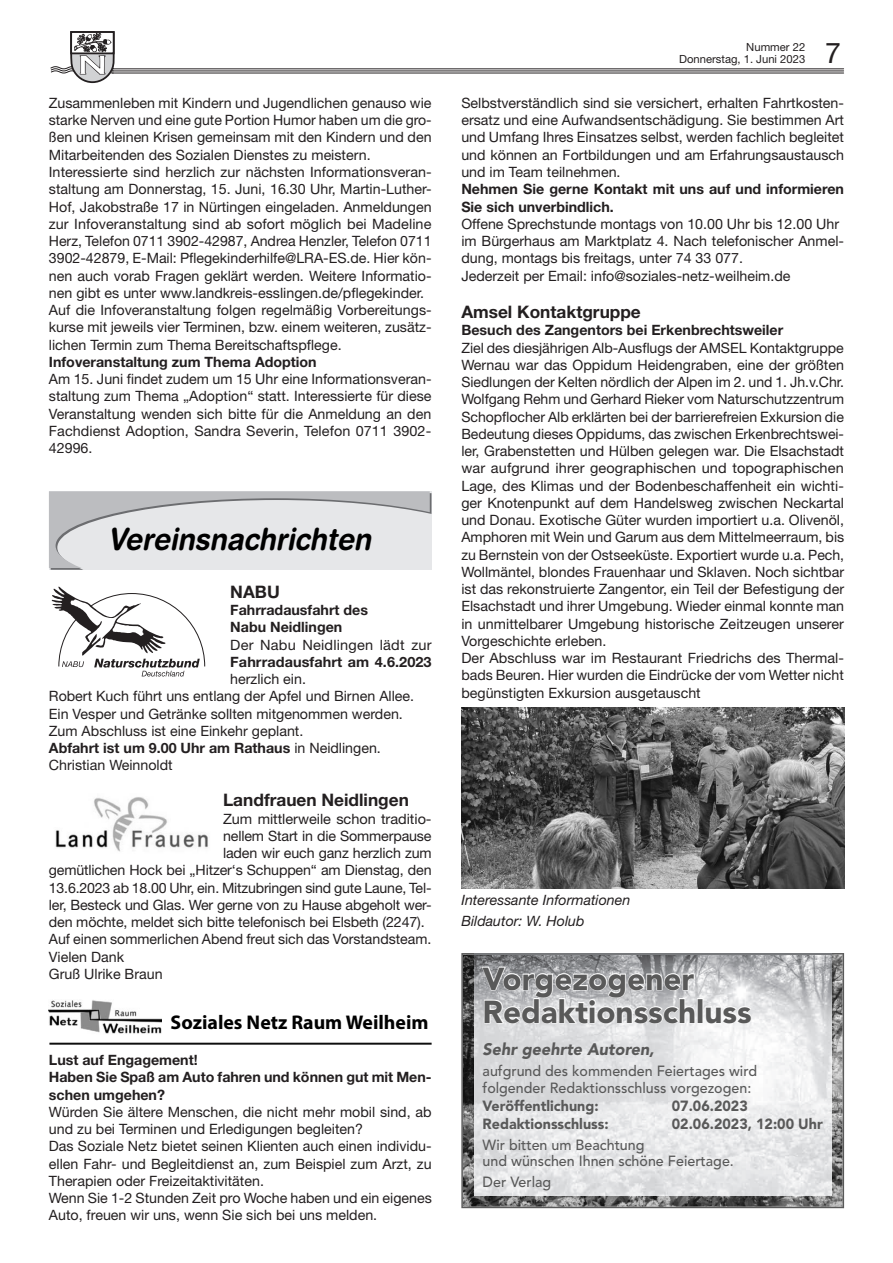
<style>
.page{position:relative;width:893px;height:1263px;background:#fff}
.page>*{position:absolute;margin:0;border:0;box-sizing:border-box;transform-origin:0 0}
.t1{font:900 31.5px/33px "Avenir LT Std";color:#595959}
.t2{font:italic 700 30.6px "Helvetica Rounded LT Std";color:#000;scale:.91 1}
.t3{font:28.5px "Helvetica Neue LT Std";color:#231f20}
.t4{font:700 19.8px "Myriad Pro";color:#010101}
.t5{font:700 17.25px "Helvetica Neue LT Std";color:#231f20}
.t6{font:italic 900 16.65px "Avenir LT Std";color:#595959}
.t7{font:500 14.7px/16.5px "Avenir LT Std";color:#595959}
.t8{font:900 14.7px "Avenir LT Std";color:#595959}
.t9{font:14.25px/17.2px "Helvetica Neue LT Std";color:#231f20}
.t10{font:700 14.25px/17.2px "Helvetica Neue";color:#231f20}
.t11{font:italic 14.25px/21.5px "Helvetica Neue";color:#231f20}
.t12{font:11.25px/11.7px "Helvetica Neue LT Std";color:#231f20;text-align:right}
.s1{font-family:"Helvetica Neue LT Std";font-weight:400}
</style>
<div class="page">
<svg style="left:50px;top:31px;width:794px;height:53px"></svg>
<svg style="left:49px;top:491px;width:382px;height:79px;background:#dadbdd"></svg>
<svg style="left:52px;top:586px;width:154px;height:90px"></svg>
<img style="left:55px;top:797px;width:153px;height:55px">
<hr style="left:49px;top:1043px;width:383px;height:2px;background:#0e0e0e">
<img style="left:49px;top:1000px;width:113px;height:34px">
<img style="left:461px;top:707px;width:383px;height:181px">
<svg style="left:461px;top:953px;width:383px;height:255px;background:#6d6d6d"></svg>
<img style="left:474px;top:954px;width:357px;height:241px">
<hr style="left:474px;top:953px;width:357px;height:1px;background:#76787b">
<svg style="left:480px;top:966px;width:216px;height:58px"></svg>
<div style="left:697px;top:998px;width:6px;height:25px;border:2px solid #fff"></div>
<svg style="left:704px;top:1005px;width:48px;height:19px"></svg>
<p class="t9" style="left:49px;top:94px;width:384px">Zusammenleben mit Kindern und Jugendlichen genauso wie starke Nerven und eine gute Portion Humor haben um die gro&shy;ßen und kleinen Krisen gemeinsam mit den Kindern und den Mitarbeitenden des Sozialen Dienstes zu meistern.<br>Interessierte sind herzlich zur nächsten Informationsveran&shy;staltung am Donnerstag, 15. Juni, 16.30 Uhr, Martin-Luther-Hof, Jakobstraße 17 in Nürtingen eingeladen. Anmeldungen zur Infoveranstaltung sind ab sofort möglich bei Madeline Herz, Telefon 0711 3902-42987, Andrea Henzler, Telefon 0711<br>3902-42879, E-Mail: Pflegekinderhilfe@LRA-ES.de. Hier kön&shy;nen auch vorab Fragen geklärt werden. Weitere Informatio&shy;nen gibt es unter www.landkreis-esslingen.de/pflegekinder.<br>Auf die Infoveranstaltung folgen regelmäßig Vorbereitungs&shy;kurse mit jeweils vier Terminen, bzw. einem weiteren, zusätz&shy;lichen Termin zum Thema Bereitschaftspflege.</p>
<p class="t10" style="left:49px;top:353px;width:269px">Infoveranstaltung zum Thema Adoption</p>
<p class="t9" style="left:49px;top:370px;width:384px;text-align:justify">Am 15. Juni findet zudem um 15 Uhr eine Informationsveran&shy;staltung zum Thema „Adoption“ statt. Interessierte für diese Veranstaltung wenden sich bitte für die Anmeldung an den Fachdienst Adoption, Sandra Severin, Telefon 0711 3902- 42996.</p>
<h2 class="t2" style="left:108px;top:520px;width:290px">Vereinsnachrichten</h2>
<p class="t5" style="left:230px;top:581px;width:51px">NABU</p>
<p class="t10" style="left:230px;top:601px;width:139px">Fahrradausfahrt des<br>Nabu Neidlingen</p>
<p class="t9" style="left:230px;top:636px;width:203px">Der Nabu Neidlingen lädt zur</p>
<p class="t10" style="left:230px;top:653px;width:203px">Fahrradausfahrt am 4.6.2023</p>
<p class="t9" style="left:49px;top:670px;width:367px;text-indent:181px">herzlich ein.<br>Robert Kuch führt uns entlang der Apfel und Birnen Allee.<br>Ein Vesper und Getränke sollten mitgenommen werden.<br>Zum Abschluss ist eine Einkehr geplant.</p>
<p class="t10" style="left:49px;top:739px;width:333px">Abfahrt ist um 9.00 Uhr am Rathaus <span class="s1">in Neidlingen.</span></p>
<p class="t9" style="left:49px;top:756px;width:125px">Christian Weinnoldt</p>
<p class="t5" style="left:223px;top:789px;width:187px">Landfrauen Neidlingen</p>
<p class="t9" style="left:223px;top:810px;width:210px">Zum mittlerweile schon traditio-</p>
<p class="t9" style="left:223px;top:827px;width:210px">nellem Start in die Sommerpause</p>
<p class="t9" style="left:223px;top:844px;width:210px">laden wir euch ganz herzlich zum</p>
<p class="t9" style="left:49px;top:861px;width:384px">gemütlichen Hock bei „Hitzer‘s Schuppen“ am Dienstag, den</p>
<p class="t9" style="left:49px;top:879px;width:384px">13.6.2023 ab 18.00 Uhr, ein. Mitzubringen sind gute Laune, Tel-</p>
<p class="t9" style="left:49px;top:896px;width:384px">ler, Besteck und Glas. Wer gerne von zu Hause abgeholt wer-</p>
<p class="t9" style="left:49px;top:913px;width:377px">den möchte, meldet sich bitte telefonisch bei Elsbeth (2247).</p>
<p class="t9" style="left:49px;top:930px;width:384px">Auf einen sommerlichen Abend freut sich das Vorstandsteam.</p>
<p class="t9" style="left:49px;top:948px;width:77px">Vielen Dank</p>
<p class="t9" style="left:49px;top:965px;width:115px">Gruß Ulrike Braun</p>
<h3 class="t4" style="left:171px;top:1009px;width:259px">Soziales Netz Raum Weilheim</h3>
<p class="t10" style="left:49px;top:1051px;width:384px">Lust auf Engagement!<br>Haben Sie Spaß am Auto fahren und können gut mit Men&shy;schen umgehen?</p>
<p class="t9" style="left:49px;top:1103px;width:384px">Würden Sie ältere Menschen, die nicht mehr mobil sind, ab und zu bei Terminen und Erledigungen begleiten?<br>Das Soziale Netz bietet seinen Klienten auch einen individu&shy;ellen Fahr- und Begleitdienst an, zum Beispiel zum Arzt, zu Therapien oder Freizeitaktivitäten.<br>Wenn Sie 1-2 Stunden Zeit pro Woche haben und ein eigenes Auto, freuen wir uns, wenn Sie sich bei uns melden.</p>
<p class="t12" style="left:679px;top:41px;width:128px">Nummer 22<br>Donnerstag, 1. Juni 2023</p>
<h3 class="t3" style="left:825px;top:36px;width:17px">7</h3>
<p class="t9" style="left:461px;top:94px;width:384px;text-align:justify">Selbstverständlich sind sie versichert, erhalten Fahrtkosten&shy;ersatz und eine Aufwandsentschädigung. Sie bestimmen Art und Umfang Ihres Einsatzes selbst, werden fachlich begleitet und können an Fortbildungen und am Erfahrungsaustausch und im Team teilnehmen.</p>
<p class="t10" style="left:461px;top:180px;width:384px">Nehmen Sie gerne Kontakt mit uns auf und informieren<br>Sie sich unverbindlich.</p>
<p class="t9" style="left:461px;top:215px;width:384px">Offene Sprechstunde montags von 10.00 Uhr bis 12.00 Uhr im Bürgerhaus am Marktplatz 4. Nach telefonischer Anmel&shy;dung, montags bis freitags, unter 74 33 077.<br>Jederzeit per Email: info@soziales-netz-weilheim.de</p>
<p class="t5" style="left:461px;top:301px;width:181px">Amsel Kontaktgruppe</p>
<p class="t10" style="left:461px;top:321px;width:323px">Besuch des Zangentors bei Erkenbrechtsweiler</p>
<p class="t9" style="left:461px;top:339px;width:384px">Ziel des diesjährigen Alb-Ausflugs der AMSEL Kontaktgruppe Wernau war das Oppidum Heidengraben, eine der größten Siedlungen der Kelten nördlich der Alpen im 2. und 1. Jh.v.Chr.<br>Wolfgang Rehm und Gerhard Rieker vom Naturschutzzentrum Schopflocher Alb erklärten bei der barrierefreien Exkursion die Bedeutung dieses Oppidums, das zwischen Erkenbrechtswei&shy;ler, Grabenstetten und Hülben gelegen war. Die Elsachstadt war aufgrund ihrer geographischen und topographischen Lage, des Klimas und der Bodenbeschaffenheit ein wichti&shy;ger Knotenpunkt auf dem Handelsweg zwischen Neckartal und Donau. Exotische Güter wurden importiert u.a. Olivenöl, Amphoren mit Wein und Garum aus dem Mittelmeerraum, bis zu Bernstein von der Ostseeküste. Exportiert wurde u.a. Pech, Wollmäntel, blondes Frauenhaar und Sklaven. Noch sichtbar ist das rekonstruierte Zangentor, ein Teil der Befestigung der Elsachstadt und ihrer Umgebung. Wieder einmal konnte man in unmittelbarer Umgebung historische Zeitzeugen unserer Vorgeschichte erleben.<br>Der Abschluss war im Restaurant Friedrichs des Thermal&shy;bads Beuren. Hier wurden die Eindrücke der vom Wetter nicht begünstigten Exkursion ausgetauscht</p>
<p class="t11" style="left:461px;top:888px;width:171px">Interessante Informationen<br>Bildautor: W. Holub</p>
<h1 class="t1" style="left:483px;top:962px;width:270px">Vorgezogener<br>Redaktionsschluss</h1>
<p class="t6" style="left:483px;top:1039px;width:173px">Sehr geehrte Autoren,</p>
<p class="t7" style="left:483px;top:1063px;width:276px">aufgrund des kommenden Feiertages wird folgender Redaktionsschluss vorgezogen:</p>
<p class="t8" style="left:483px;top:1097px;width:117px">Veröffentlichung:</p>
<p class="t8" style="left:672px;top:1097px;width:77px">07.06.2023</p>
<p class="t8" style="left:483px;top:1115px;width:127px">Redaktionsschluss:</p>
<p class="t8" style="left:672px;top:1115px;width:152px">02.06.2023, 12:00 Uhr</p>
<p class="t7" style="left:483px;top:1137px;width:253px">Wir bitten um Beachtung<br>und wünschen Ihnen schöne Feiertage.</p>
<p class="t7" style="left:483px;top:1174px;width:70px">Der Verlag</p>
</div>
